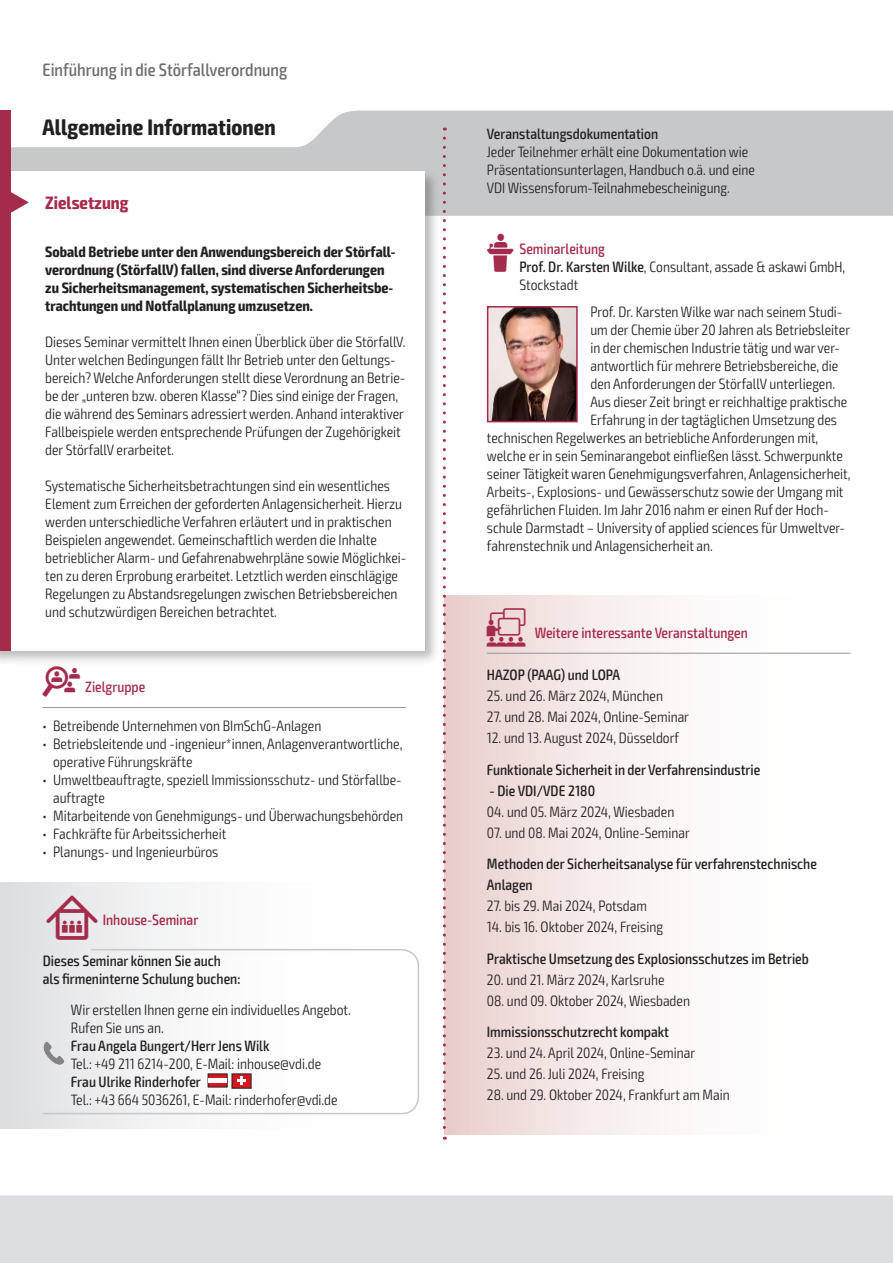
<style>
.page{position:relative;width:893px;height:1263px;background:#fff}
.page>*{position:absolute;margin:0;border:0;box-sizing:border-box;transform-origin:0 0}
.t1{font:700 condensed 22.5px "Exo 2";letter-spacing:.005em;color:#231f20}
.t2{font:500 condensed 18px "Exo 2";color:#6c6d70}
.t3{font:700 condensed 18px "Exo 2";color:#a52b4c}
.t4{font:300 condensed 15px/18px "Exo 2";color:#231f20}
.t5{font:500 condensed 15px/18px "Exo 2";color:#231f20}
.t6{font:700 condensed 15px/18px "Exo 2";color:#231f20}
.t7{font:500 condensed 15px "Exo 2";color:#a52b4c}
.s1{font-family:"VDI Iconset S4 A Regular";font-weight:400;font-stretch:normal}
.s2{font-family:"VDI Iconset S4 A Regular";font-weight:400;font-stretch:normal;font-size:15.45px}
.s3{font-family:"VDI Iconset S4 A Regular";font-weight:400;font-stretch:normal;color:#a52b4c}
.s4{font-weight:500;color:#a52b4c}
.s5{font-weight:500}
.s6{font-family:"VDI Iconset S4 A Regular";font-weight:400;font-stretch:normal;font-size:19.5px}
</style>
<div class="page">
<div style="left:0;top:1195px;width:893px;height:68px;background:#dcdddf"></div>
<svg style="left:11px;top:111px;width:881px;height:105px;fill:#c7c8ca"></svg>
<hr style="left:892px;top:111px;width:1px;height:105px;background:#a52b4c">
<div style="left:0;top:111px;width:11px;height:63px;background:#a52b4c"></div>
<div style="left:0;top:882px;width:419px;height:247px;background:linear-gradient(to right,#e2e3e5,#fff)"></div>
<svg style="left:42px;top:948px;width:378px;height:167px"></svg>
<div style="left:0;top:955px;width:383px;height:153px;background:linear-gradient(to right,#e2e3e5,#fff)"></div>
<svg style="left:208px;top:1073px;width:43px;height:15px"></svg>
<hr style="left:208px;top:1078px;width:19px;height:4px;background:#fff">
<svg style="left:44px;top:1042px;width:20px;height:23px"></svg>
<div style="left:0;top:168px;width:440px;height:499px;background:#231f20;opacity:.3"></div>
<div style="left:0;top:171px;width:424px;height:480px;background:#fff"></div>
<div style="left:0;top:171px;width:11px;height:480px;background:#a52b4c"></div>
<svg style="left:11px;top:192px;width:18px;height:21px"></svg>
<hr style="left:43px;top:707px;width:363px;height:1px;background:#939598">
<div style="left:444px;top:596px;width:406px;height:538px;background:linear-gradient(to right,#ecd6d3,#fff)"></div>
<hr style="left:487px;top:653px;width:363px;height:1px;background:#939598">
<img style="left:490px;top:309px;width:85px;height:110px">
<div style="left:487px;top:306px;width:91px;height:116px;border:2px solid #a52b4c"></div>
<svg style="left:443px;top:138px;width:3px;height:1002px"></svg>
<p class="t2" style="left:43px;top:59px;width:246px">Einführung in die Störfallverordnung</p>
<h1 class="t1" style="left:43px;top:113px;width:235px">Allgemeine Informationen</h1>
<p class="t5" style="left:487px;top:125px;width:173px">Veranstaltungsdokumentation</p>
<p class="t4" style="left:487px;top:143px;width:270px">Jeder Teilnehmer erhält eine Dokumentation wie<br>Präsentationsunterlagen, Handbuch o.ä. und eine<br>VDI Wissensforum-Teilnahmebescheinigung.</p>
<p class="t3" style="left:45px;top:192px;width:85px">Zielsetzung</p>
<p class="t6" style="left:45px;top:243px;width:352px">Sobald Betriebe unter den Anwendungsbereich der Störfall&shy;verordnung (StörfallV) fallen, sind diverse Anforderungen zu Sicherheitsmanagement, systematischen Sicherheitsbe&shy;trachtungen und Notfallplanung umzusetzen.</p>
<p class="t4" style="left:45px;top:333px;width:362px">Dieses Seminar vermittelt Ihnen einen Überblick über die StörfallV.<br>Unter welchen Bedingungen fällt Ihr Betrieb unter den Geltungs&shy;bereich? Welche Anforderungen stellt diese Verordnung an Betrie&shy;be der „unteren bzw. oberen Klasse“? Dies sind einige der Fragen, die während des Seminars adressiert werden. Anhand interaktiver Fallbeispiele werden entsprechende Prüfungen der Zugehörigkeit der StörfallV erarbeitet.</p>
<p class="t4" style="left:45px;top:477px;width:363px">Systematische Sicherheitsbetrachtungen sind ein wesentliches Element zum Erreichen der geforderten Anlagensicherheit. Hierzu werden unterschiedliche Verfahren erläutert und in praktischen Beispielen angewendet. Gemeinschaftlich werden die Inhalte betrieblicher Alarm- und Gefahrenabwehrpläne sowie Möglichkei&shy;ten zu deren Erprobung erarbeitet. Letztlich werden einschlägige Regelungen zu Abstandsregelungen zwischen Betriebsbereichen und schutzwürdigen Bereichen betrachtet.</p>
<p class="t7" style="left:43px;top:678px;width:104px"><span class="s1">Z</span> Zielgruppe</p>
<p class="t4" style="left:43px;top:717px;width:280px">• Betreibende Unternehmen von BImSchG-Anlagen</p>
<p class="t4" style="left:53px;top:735px;width:351px;text-indent:-11px">• Betriebsleitende und -ingenieur*innen, Anlagenverantwortliche, operative Führungskräfte</p>
<p class="t4" style="left:53px;top:771px;width:350px;text-indent:-11px">• Umweltbeauftragte, speziell Immissionsschutz- und Störfallbe&shy;auftragte</p>
<p class="t4" style="left:43px;top:807px;width:362px">• Mitarbeitende von Genehmigungs- und Überwachungsbehörden</p>
<p class="t4" style="left:43px;top:825px;width:185px">• Fachkräfte für Arbeitssicherheit</p>
<p class="t4" style="left:43px;top:843px;width:177px">• Planungs- und Ingenieurbüros</p>
<p class="t7" style="left:46px;top:911px;width:153px"><span class="s2">I</span> Inhouse-Seminar</p>
<p class="t5" style="left:43px;top:952px;width:199px">Dieses Seminar können Sie auch als firmeninterne Schulung buchen:</p>
<p class="t4" style="left:71px;top:1001px;width:282px">Wir erstellen Ihnen gerne ein individuelles Angebot.<br>Rufen Sie uns an.</p>
<p class="t5" style="left:71px;top:1037px;width:200px">Frau Angela Bungert/Herr Jens Wilk</p>
<p class="t4" style="left:71px;top:1055px;width:252px">Tel.: +49 211 6214-200, E-Mail: inhouse@vdi.de</p>
<p class="t5" style="left:71px;top:1073px;width:132px">Frau Ulrike Rinderhofer</p>
<p class="t4" style="left:71px;top:1091px;width:268px">Tel.: +43 664 5036261, E-Mail: rinderhofer@vdi.de</p>
<p class="t4" style="left:519px;top:240px;width:327px;text-indent:-33px"><span class="s3">L</span> <span class="s4">Seminarleitung<br></span><span class="s5">Prof. Dr. Karsten Wilke</span>, Consultant, assade &amp; askawi GmbH,<br>Stockstadt</p>
<p class="t4" style="left:590px;top:303px;width:253px">Prof. Dr. Karsten Wilke war nach seinem Studi-</p>
<p class="t4" style="left:590px;top:321px;width:261px">um der Chemie über 20 Jahren als Betriebsleiter</p>
<p class="t4" style="left:590px;top:339px;width:251px">in der chemischen Industrie tätig und war ver-</p>
<p class="t4" style="left:590px;top:357px;width:249px">antwortlich für mehrere Betriebsbereiche, die</p>
<p class="t4" style="left:590px;top:375px;width:246px">den Anforderungen der StörfallV unterliegen.</p>
<p class="t4" style="left:590px;top:393px;width:258px">Aus dieser Zeit bringt er reichhaltige praktische</p>
<p class="t4" style="left:590px;top:411px;width:248px">Erfahrung in der tagtäglichen Umsetzung des</p>
<p class="t4" style="left:487px;top:429px;width:333px">technischen Regelwerkes an betriebliche Anforderungen mit,</p>
<p class="t4" style="left:487px;top:447px;width:357px">welche er in sein Seminarangebot einfließen lässt. Schwerpunkte</p>
<p class="t4" style="left:487px;top:465px;width:365px">seiner Tätigkeit waren Genehmigungsverfahren, Anlagensicherheit,</p>
<p class="t4" style="left:487px;top:483px;width:358px">Arbeits-, Explosions- und Gewässerschutz sowie der Umgang mit</p>
<p class="t4" style="left:487px;top:501px;width:344px">gefährlichen Fluiden. Im Jahr 2016 nahm er einen Ruf der Hoch-</p>
<p class="t4" style="left:487px;top:519px;width:360px">schule Darmstadt – University of applied sciences für Umweltver-</p>
<p class="t4" style="left:487px;top:537px;width:228px">fahrenstechnik und Anlagensicherheit an.</p>
<p class="t7" style="left:487px;top:624px;width:263px"><span class="s6">W</span> Weitere interessante Veranstaltungen</p>
<p class="t5" style="left:487px;top:666px;width:135px">HAZOP (PAAG) und LOPA</p>
<p class="t4" style="left:487px;top:687px;width:178px">25. und 26. März 2024, München</p>
<p class="t4" style="left:487px;top:708px;width:204px">27. und 28. Mai 2024, Online-Seminar</p>
<p class="t4" style="left:487px;top:729px;width:194px">12. und 13. August 2024, Düsseldorf</p>
<p class="t5" style="left:487px;top:761px;width:275px">Funktionale Sicherheit in der Verfahrensindustrie</p>
<p class="t5" style="left:490px;top:782px;width:107px">- Die VDI/VDE 2180</p>
<p class="t4" style="left:487px;top:803px;width:189px">04. und 05. März 2024, Wiesbaden</p>
<p class="t4" style="left:487px;top:824px;width:205px">07. und 08. Mai 2024, Online-Seminar</p>
<p class="t5" style="left:487px;top:854px;width:332px;line-height:21px">Methoden der Sicherheitsanalyse für verfahrenstechnische<br>Anlagen</p>
<p class="t4" style="left:487px;top:897px;width:162px">27. bis 29. Mai 2024, Potsdam</p>
<p class="t4" style="left:487px;top:918px;width:178px">14. bis 16. Oktober 2024, Freising</p>
<p class="t5" style="left:487px;top:950px;width:323px">Praktische Umsetzung des Explosionsschutzes im Betrieb</p>
<p class="t4" style="left:487px;top:971px;width:179px">20. und 21. März 2024, Karlsruhe</p>
<p class="t4" style="left:487px;top:992px;width:205px">08. und 09. Oktober 2024, Wiesbaden</p>
<p class="t5" style="left:487px;top:1023px;width:184px">Immissionsschutzrecht kompakt</p>
<p class="t4" style="left:487px;top:1044px;width:210px">23. und 24. April 2024, Online-Seminar</p>
<p class="t4" style="left:487px;top:1065px;width:159px">25. und 26. Juli 2024, Freising</p>
<p class="t4" style="left:487px;top:1086px;width:244px">28. und 29. Oktober 2024, Frankfurt am Main</p>
</div>
